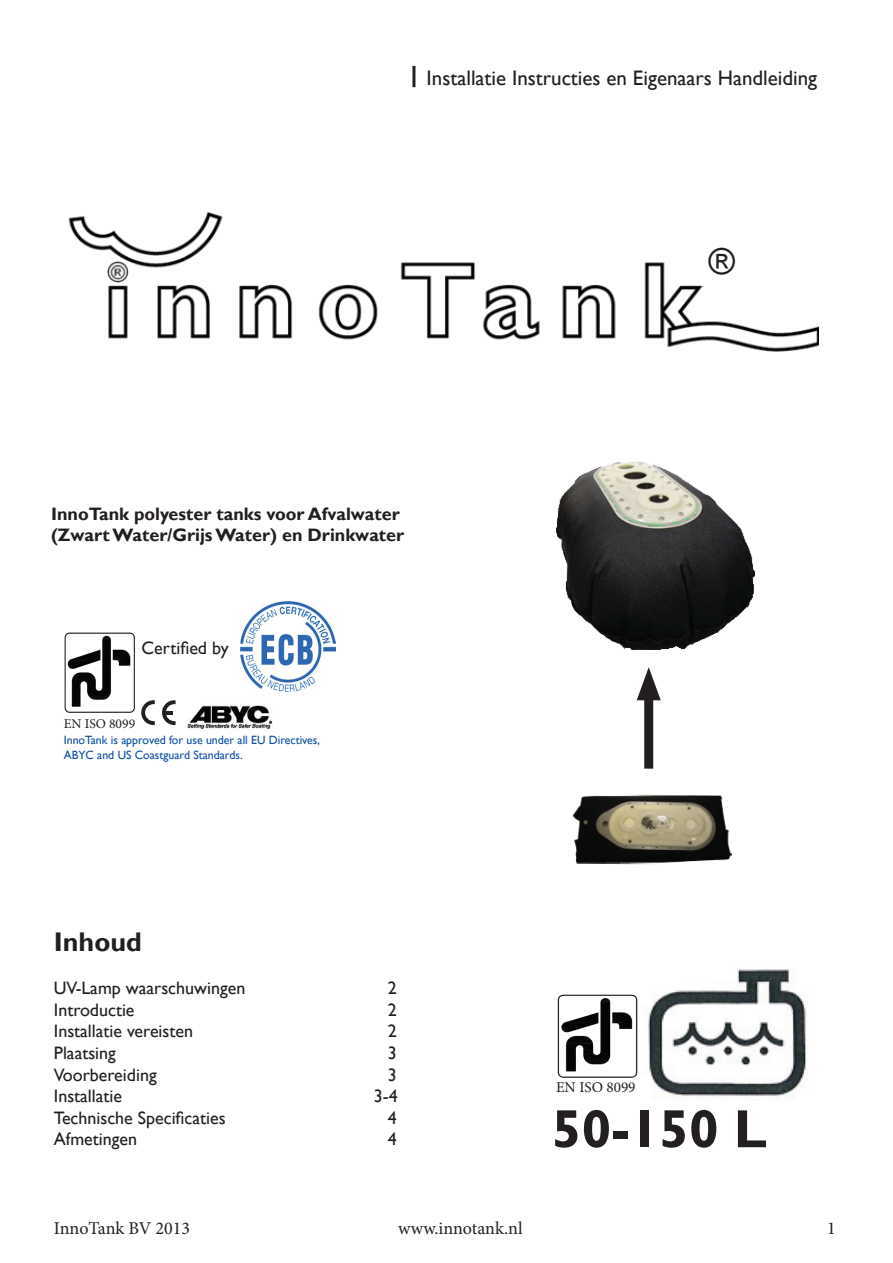
<style>
.page{position:relative;width:893px;height:1263px;background:#fff}
.page>*{position:absolute;margin:0;border:0;box-sizing:border-box;transform-origin:0 0}
.t1{font:700 54px "Gill Sans";color:#231f20}
.t2{font:36px "Gill Sans";color:#231f20}
.t3{font:700 27px "Gill Sans";color:#231f20}
.t4{font:21px "Gill Sans";color:#231f20}
.t5{font:18px "Gill Sans";color:#231f20}
.t6{font:700 18px/21.6px "Gill Sans";color:#231f20}
.t7{font:18px "Minion Pro";color:#231f20}
.t8{font:15px "Minion Pro";color:#231f20}
.t9{font:13.5px "Minion Pro";color:#231f20}
.t10{font:12px/14.4px "Gill Sans";color:#0a4fa2}
</style>
<div class="page">
<img style="left:604px;top:969px;width:202px;height:128px">
<hr style="left:412px;top:66px;width:3px;height:21px;background:#231f20">
<img style="left:68px;top:212px;width:751px;height:140px">
<img style="left:572px;top:794px;width:160px;height:71px">
<img style="left:557px;top:462px;width:197px;height:187px">
<div style="left:644px;top:686px;width:9px;height:83px;background:#231f20"></div>
<svg style="left:637px;top:667px;width:24px;height:33px"></svg>
<img style="left:557px;top:992px;width:84px;height:85px">
<svg style="left:162px;top:700px;width:14px;height:25px"></svg>
<svg style="left:141px;top:700px;width:14px;height:25px"></svg>
<img style="left:64px;top:632px;width:71px;height:80px">
<img style="left:241px;top:601px;width:94px;height:90px">
<img style="left:187px;top:705px;width:86px;height:25px">
<p class="t4" style="left:427px;top:65px;width:392px">Installatie Instructies en Eigenaars Handleiding</p>
<p class="t6" style="left:51px;top:503px;width:355px">InnoTank polyester tanks voor Afvalwater (Zwart Water/Grijs Water) en Drinkwater</p>
<p class="t5" style="left:142px;top:637px;width:126px">Certified by ECB</p>
<p class="t9" style="left:64px;top:714px;width:73px">EN ISO 8099</p>
<p class="t10" style="left:64px;top:733px;width:258px">InnoTank is approved for use under all EU Directives,<br>ABYC and US Coastguard Standards.</p>
<h3 class="t3" style="left:54px;top:926px;width:89px">Inhoud</h3>
<p class="t5" style="left:54px;top:978px;width:193px">UV-Lamp waarschuwingen</p>
<p class="t5" style="left:388px;top:978px;width:10px">2</p>
<p class="t5" style="left:54px;top:999px;width:82px">Introductie</p>
<p class="t5" style="left:388px;top:999px;width:10px">2</p>
<p class="t5" style="left:54px;top:1021px;width:141px">Installatie vereisten</p>
<p class="t5" style="left:388px;top:1021px;width:10px">2</p>
<p class="t5" style="left:54px;top:1042px;width:64px">Plaatsing</p>
<p class="t5" style="left:388px;top:1042px;width:10px">3</p>
<p class="t5" style="left:54px;top:1064px;width:104px">Voorbereiding</p>
<p class="t5" style="left:388px;top:1064px;width:10px">3</p>
<p class="t5" style="left:54px;top:1086px;width:70px">Installatie</p>
<p class="t5" style="left:374px;top:1086px;width:25px">3-4</p>
<p class="t5" style="left:54px;top:1107px;width:173px">Technische Specificaties</p>
<p class="t5" style="left:388px;top:1107px;width:10px">4</p>
<p class="t5" style="left:54px;top:1129px;width:85px">Afmetingen</p>
<p class="t5" style="left:388px;top:1129px;width:10px">4</p>
<h2 class="t2" style="left:708px;top:240px;width:28px">®</h2>
<p class="t8" style="left:556px;top:1077px;width:81px">EN ISO 8099</p>
<h1 class="t1" style="left:552px;top:1096px;width:217px">50-150 L</h1>
<p class="t7" style="left:54px;top:1216px;width:138px">InnoTank BV 2013</p>
<p class="t7" style="left:398px;top:1216px;width:126px">www.innotank.nl</p>
<p class="t7" style="left:827px;top:1216px;width:10px">1</p>
</div>
